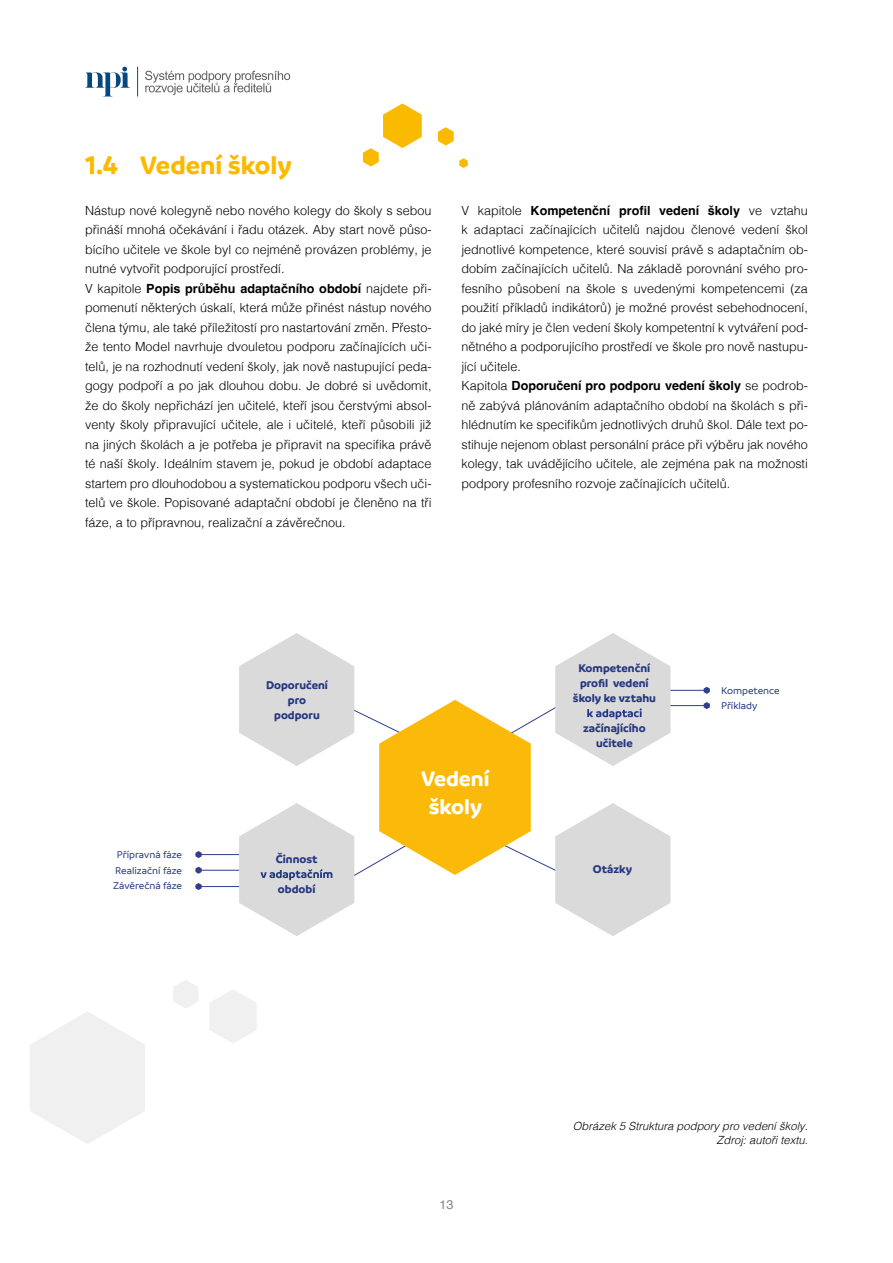
<style>
.page{position:relative;width:893px;height:1263px;background:#fff}
.page>*{position:absolute;margin:0;border:0;box-sizing:border-box;transform-origin:0 0}
.t1{font:700 27px "Branding";color:#fbba00}
.t2{font:700 22.5px/28.5px "Branding";color:#fff;text-align:center}
.t3{font:300 12.6px/19.5px "Helvetica";color:#000}
.t4{font:12.6px "Helvetica";color:#858585}
.t5{font:700 12px/15px "Branding";color:#253780;text-align:center}
.t6{font:italic 300 11.25px/13.5px "Helvetica";color:#000;text-align:right}
.t7{font:500 10.5px/15px "Branding";color:#253780;text-align:center}
.s1{font-weight:700}
</style>
<div class="page">
<svg style="left:85px;top:67px;width:53px;height:29px"></svg>
<svg style="left:145px;top:71px;width:145px;height:24px"></svg>
<svg style="left:704px;top:687px;width:6px;height:7px"></svg>
<hr style="left:664px;top:690px;width:46px;height:1px;background:#2e3e90">
<svg style="left:196px;top:883px;width:6px;height:7px"></svg>
<svg style="left:704px;top:702px;width:6px;height:7px"></svg>
<hr style="left:196px;top:886px;width:46px;height:1px;background:#2e3e90">
<hr style="left:664px;top:705px;width:46px;height:1px;background:#2e3e90">
<svg style="left:196px;top:867px;width:6px;height:7px"></svg>
<hr style="left:196px;top:870px;width:46px;height:1px;background:#2e3e90">
<svg style="left:196px;top:851px;width:6px;height:7px"></svg>
<hr style="left:196px;top:854px;width:46px;height:1px;background:#2e3e90">
<svg style="left:239px;top:633px;width:431px;height:303px"></svg>
<svg style="left:30px;top:1012px;width:115px;height:132px"></svg>
<svg style="left:210px;top:990px;width:47px;height:53px"></svg>
<svg style="left:173px;top:980px;width:25px;height:28px"></svg>
<svg style="left:363px;top:104px;width:59px;height:62px"></svg>
<svg style="left:438px;top:127px;width:16px;height:18px"></svg>
<svg style="left:459px;top:158px;width:9px;height:10px"></svg>
<h1 class="t1" style="left:85px;top:150px;width:208px">1.4 Vedení školy</h1>
<p class="t3" style="left:85px;top:200px;width:348px">Nástup nové kolegyně nebo nového kolegy do školy s sebou přináší mnohá očekávání i řadu otázek. Aby start nově půso&shy;bícího učitele ve škole byl co nejméně provázen problémy, je nutné vytvořit podporující prostředí.<br>V kapitole <span class="s1">Popis průběhu adaptačního období</span> najdete při&shy;pomenutí některých úskalí, která může přinést nástup nového člena týmu, ale také příležitostí pro nastartování změn. Přesto&shy;že tento Model navrhuje dvouletou podporu začínajících uči&shy;telů, je na rozhodnutí vedení školy, jak nově nastupující peda&shy;gogy podpoří a po jak dlouhou dobu. Je dobré si uvědomit, že do školy nepřichází jen učitelé, kteří jsou čerstvými absol&shy;venty školy připravující učitele, ale i učitelé, kteří působili již na jiných školách a je potřeba je připravit na specifika právě té naší školy. Ideálním stavem je, pokud je období adaptace startem pro dlouhodobou a systematickou podporu všech uči&shy;telů ve škole. Popisované adaptační období je členěno na tři fáze, a to přípravnou, realizační a závěrečnou.</p>
<p class="t3" style="left:461px;top:200px;width:348px">V kapitole <span class="s1">Kompetenční profil vedení školy</span> ve vztahu k adaptaci začínajících učitelů najdou členové vedení škol jednotlivé kompetence, které souvisí právě s adaptačním ob&shy;dobím začínajících učitelů. Na základě porovnání svého pro&shy;fesního působení na škole s uvedenými kompetencemi (za použití příkladů indikátorů) je možné provést sebehodnocení, do jaké míry je člen vedení školy kompetentní k vytváření pod&shy;nětného a podporujícího prostředí ve škole pro nově nastupu&shy;jící učitele.<br>Kapitola <span class="s1">Doporučení pro podporu vedení školy</span> se podrob&shy;ně zabývá plánováním adaptačního období na školách s při&shy;hlédnutím ke specifikům jednotlivých druhů škol. Dále text po&shy;stihuje nejenom oblast personální práce při výběru jak nového kolegy, tak uvádějícího učitele, ale zejména pak na možnosti podpory profesního rozvoje začínajících učitelů.</p>
<p class="t7" style="left:113px;top:848px;width:70px">Přípravná fáze<br>Realizační fáze<br>Závěrečná fáze</p>
<p class="t5" style="left:266px;top:677px;width:63px">Doporučení pro podporu</p>
<p class="t5" style="left:276px;top:851px;width:43px">Činnost</p>
<p class="t5" style="left:278px;top:881px;width:39px">období</p>
<h2 class="t2" style="left:421px;top:764px;width:70px">Vedení školy</h2>
<p class="t5" style="left:573px;top:660px;width:84px">Kompetenční profil vedení školy ke vztahu</p>
<p class="t5" style="left:583px;top:720px;width:64px">začínajícího učitele</p>
<p class="t5" style="left:593px;top:862px;width:41px">Otázky</p>
<p class="t7" style="left:721px;top:683px;width:60px;text-align:left">Kompetence<br>Příklady</p>
<p class="t4" style="left:439px;top:1195px;width:16px">13</p>
<p class="t6" style="left:573px;top:1119px;width:237px">Obrázek 5 Struktura podpory pro vedení školy.<br>Zdroj: autoři textu.</p>
</div>
